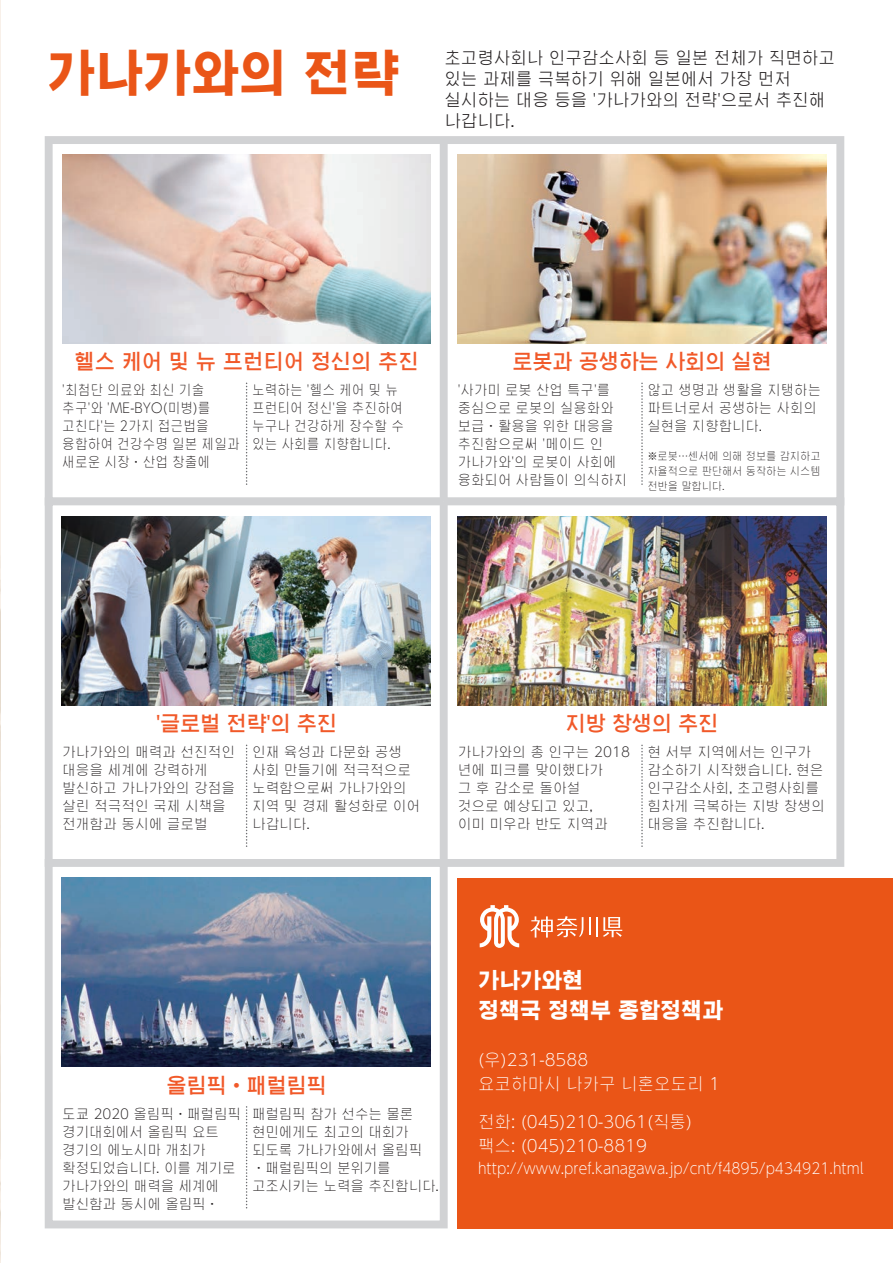
<style>
.page{position:relative;width:893px;height:1263px;background:#fff}
.page>*{position:absolute;margin:0;border:0;box-sizing:border-box;transform-origin:0 0}
.t1{font:700 48px "UD Shin Go Hang Koc";color:#ea5517}
.t2{font:700 21px/30px "UD Shin Go Hang Koc";color:#fff}
.t3{font:500 20.25px "UD Shin Go Hang Koc";letter-spacing:-.015em;color:#f15929}
.t4{font:300 16.5px/21px "UD Shin Go Hang Koc";color:#231f20}
.t5{font:16.5px/24px "UD Shin Go Hang Koc Ex L";color:#fff}
.t6{font:15px "UD Shin Go Hang Koc Ex L";color:#fff;scale:.92 1}
.t7{font:13.5px/18px "UD Shin Go Hang Koc Ex L";color:#231f20}
.t8{font:13.5px/18px "UD Shin Go Hang Koc Ex L";color:#231f20;scale:.93 1}
.t9{font:10.5px/15px "UD Shin Go Hang Koc Ex L";color:#231f20;text-align:justify}
</style>
<div class="page">
<img style="left:0;top:0;width:1px;height:1263px">
<div style="left:45px;top:136px;width:799px;height:369px;border:8px solid #d1d2d4"></div>
<div style="left:440px;top:140px;width:8px;height:362px;background:#d1d2d4"></div>
<img style="left:62px;top:154px;width:369px;height:189px">
<img style="left:458px;top:154px;width:368px;height:189px">
<div style="left:45px;top:497px;width:799px;height:370px;border:8px solid #d1d2d4"></div>
<div style="left:440px;top:501px;width:8px;height:362px;background:#d1d2d4"></div>
<div style="left:45px;top:859px;width:403px;height:369px;border:8px solid #d1d2d4"></div>
<img style="left:62px;top:878px;width:369px;height:189px">
<svg style="left:246px;top:1107px;width:1px;height:101px"></svg>
<svg style="left:246px;top:383px;width:1px;height:102px"></svg>
<img style="left:62px;top:516px;width:369px;height:189px">
<img style="left:458px;top:516px;width:368px;height:189px">
<svg style="left:641px;top:383px;width:2px;height:102px"></svg>
<svg style="left:246px;top:745px;width:1px;height:102px"></svg>
<svg style="left:641px;top:745px;width:2px;height:102px"></svg>
<div style="left:457px;top:1133px;width:436px;height:95px;background:#ea5517"></div>
<div style="left:457px;top:877px;width:436px;height:256px;background:#ea5517"></div>
<svg style="left:480px;top:905px;width:39px;height:43px"></svg>
<svg style="left:589px;top:917px;width:2px;height:18px"></svg>
<hr style="left:596px;top:917px;width:2px;height:20px;background:#fff">
<svg style="left:530px;top:916px;width:53px;height:21px"></svg>
<svg style="left:603px;top:917px;width:19px;height:20px"></svg>
<h1 class="t1" style="left:47px;top:38px;width:353px">가나가와의 전략</h1>
<p class="t4" style="left:444px;top:47px;width:392px">초고령사회나 인구감소사회 등 일본 전체가 직면하고 있는 과제를 극복하기 위해 일본에서 가장 먼저 실시하는 대응 등을 '가나가와의 전략'으로서 추진해 나갑니다.</p>
<h3 class="t3" style="left:74px;top:347px;width:346px">헬스 케어 및 뉴 프런티어 정신의 추진</h3>
<p class="t8" style="left:62px;top:381px;width:192px">'최첨단 의료와 최신 기술 추구'와 'ME-BYO(미병)를 고친다'는 2가지 접근법을 융합하여 건강수명 일본 제일과 새로운 시장·산업 창출에</p>
<p class="t8" style="left:252px;top:381px;width:165px">노력하는 '헬스 케어 및 뉴 프런티어 정신'을 추진하여 누구나 건강하게 장수할 수 있는 사회를 지향합니다.</p>
<h3 class="t3" style="left:512px;top:347px;width:261px">로봇과 공생하는 사회의 실현</h3>
<p class="t7" style="left:458px;top:381px;width:171px">'사가미 로봇 산업 특구'를 중심으로 로봇의 실용화와 보급·활용을 위한 대응을 추진함으로써 '메이드 인 가나가와'의 로봇이 사회에 융화되어 사람들이 의식하지</p>
<p class="t7" style="left:647px;top:381px;width:175px">않고 생명과 생활을 지탱하는 파트너로서 공생하는 사회의 실현을 지향합니다.</p>
<p class="t9" style="left:647px;top:448px;width:175px">※로봇…센서에 의해 정보를 감지하고 자율적으로 판단해서 동작하는 시스템 전반을 말합니다.</p>
<h3 class="t3" style="left:156px;top:709px;width:182px">'글로벌 전략'의 추진</h3>
<p class="t7" style="left:62px;top:743px;width:174px">가나가와의 매력과 선진적인 대응을 세계에 강력하게 발신하고 가나가와의 강점을 살린 적극적인 국제 시책을 전개함과 동시에 글로벌</p>
<p class="t7" style="left:252px;top:743px;width:170px">인재 육성과 다문화 공생 사회 만들기에 적극적으로 노력함으로써 가나가와의 지역 및 경제 활성화로 이어 나갑니다.</p>
<h3 class="t3" style="left:565px;top:709px;width:154px">지방 창생의 추진</h3>
<p class="t7" style="left:458px;top:743px;width:174px">가나가와의 총 인구는 2018 년에 피크를 맞이했다가<br>그 후 감소로 돌아설<br>것으로 예상되고 있고,<br>이미 미우라 반도 지역과</p>
<p class="t7" style="left:647px;top:743px;width:179px">현 서부 지역에서는 인구가 감소하기 시작했습니다. 현은 인구감소사회, 초고령사회를 힘차게 극복하는 지방 창생의 대응을 추진합니다.</p>
<h3 class="t3" style="left:167px;top:1071px;width:162px">올림픽·패럴림픽</h3>
<p class="t7" style="left:62px;top:1104px;width:180px">도쿄 2020 올림픽·패럴림픽 경기대회에서 올림픽 요트 경기의 에노시마 개최가 확정되었습니다. 이를 계기로 가나가와의 매력을 세계에 발신함과 동시에 올림픽·</p>
<p class="t7" style="left:252px;top:1104px;width:188px">패럴림픽 참가 선수는 물론 현민에게도 최고의 대회가 되도록 가나가와에서 올림픽 ·패럴림픽의 분위기를 고조시키는 노력을 추진합니다.</p>
<h2 class="t2" style="left:478px;top:964px;width:246px">가나가와현<br>정책국 정책부 종합정책과</h2>
<p class="t5" style="left:478px;top:1048px;width:243px">(우)231-8588<br>요코하마시 나카구 니혼오도리 1</p>
<p class="t5" style="left:478px;top:1109px;width:216px">전화: (045)210-3061(직통) 팩스: (045)210-8819</p>
<p class="t6" style="left:478px;top:1158px;width:420px">http://www.pref.kanagawa.jp/cnt/f4895/p434921.html</p>
</div>
